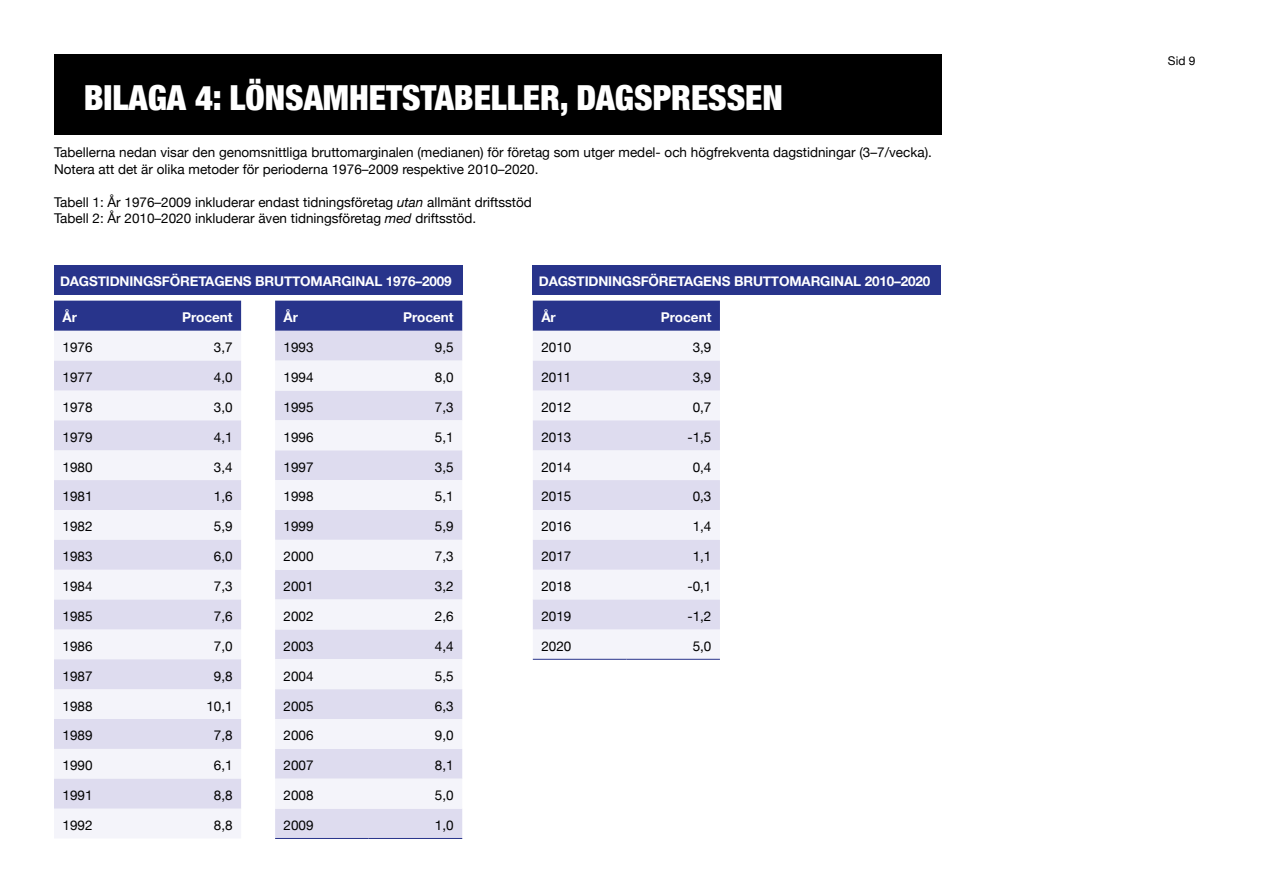
<style>
.page{position:relative;width:1263px;height:893px;background:#fff}
.page>*{position:absolute;margin:0;border:0;box-sizing:border-box;transform-origin:0 0}
.Titel_kapitel{font:900 condensed 34.5px "Helvetica Neue";color:#fff}
.Faktaruta_bröd{font:13.5px/16.5px "Helvetica Neue";color:#000}
.Tabellhuvud{font:700 13.5px "Helvetica Neue";letter-spacing:-.01em;color:#fff}
.t1{font:12px "Helvetica Neue";color:#000}
.s1{font-style:italic}
</style>
<div class="page">
<div style="left:54px;top:301px;width:187px;height:30px;background:#28348b"></div>
<div style="left:54px;top:331px;width:187px;height:507px;background:#f4f4fa"></div>
<svg style="left:54px;top:361px;width:187px;height:448px;fill:#dedcef"></svg>
<div style="left:54px;top:54px;width:887px;height:81px;background:#000"></div>
<div style="left:54px;top:265px;width:408px;height:30px;background:#28348b"></div>
<div style="left:275px;top:301px;width:187px;height:30px;background:#28348b"></div>
<div style="left:275px;top:331px;width:187px;height:507px;background:#dedcef"></div>
<svg style="left:275px;top:361px;width:187px;height:448px;fill:#f4f4fa"></svg>
<hr style="left:275px;top:838px;width:94px;height:1px;background:#28348b">
<hr style="left:369px;top:838px;width:93px;height:1px;background:#28348b">
<div style="left:533px;top:301px;width:187px;height:30px;background:#28348b"></div>
<div style="left:533px;top:331px;width:187px;height:328px;background:#f4f4fa"></div>
<svg style="left:533px;top:361px;width:187px;height:268px;fill:#dedcef"></svg>
<hr style="left:533px;top:659px;width:93px;height:1px;background:#28348b">
<hr style="left:626px;top:659px;width:94px;height:1px;background:#28348b">
<div style="left:533px;top:265px;width:408px;height:30px;background:#28348b"></div>
<h1 class="Titel_kapitel" style="left:84px;top:69px;width:701px">BILAGA 4: LÖNSAMHETSTABELLER, DAGSPRESSEN</h1>
<p class="Faktaruta_bröd" style="left:54px;top:145px;width:879px">Tabellerna nedan visar den genomsnittliga bruttomarginalen (medianen) för företag som utger medel- och högfrekventa dagstidningar (3–7/vecka).<br>Notera att det är olika metoder för perioderna 1976–2009 respektive 2010–2020.</p>
<p class="Faktaruta_bröd" style="left:54px;top:195px;width:479px">Tabell 1: År 1976–2009 inkluderar endast tidningsföretag <span class="s1">utan</span> allmänt driftsstöd</p>
<p class="Faktaruta_bröd" style="left:54px;top:211px;width:424px">Tabell 2: År 2010–2020 inkluderar även tidningsföretag <span class="s1">med</span> driftsstöd.</p>
<p class="Tabellhuvud" style="left:60px;top:271px;width:393px">DAGSTIDNINGSFÖRETAGENS BRUTTOMARGINAL 1976–2009</p>
<p class="Tabellhuvud" style="left:63px;top:307px;width:16px">År</p>
<p class="Tabellhuvud" style="left:182px;top:307px;width:52px">Procent</p>
<p class="Faktaruta_bröd" style="left:63px;top:340px;width:32px">1976</p>
<p class="Faktaruta_bröd" style="left:214px;top:340px;width:20px">3,7</p>
<p class="Faktaruta_bröd" style="left:63px;top:370px;width:32px">1977</p>
<p class="Faktaruta_bröd" style="left:214px;top:370px;width:20px">4,0</p>
<p class="Faktaruta_bröd" style="left:63px;top:400px;width:32px">1978</p>
<p class="Faktaruta_bröd" style="left:214px;top:400px;width:20px">3,0</p>
<p class="Faktaruta_bröd" style="left:63px;top:429px;width:32px">1979</p>
<p class="Faktaruta_bröd" style="left:214px;top:429px;width:20px">4,1</p>
<p class="Faktaruta_bröd" style="left:63px;top:459px;width:32px">1980</p>
<p class="Faktaruta_bröd" style="left:214px;top:459px;width:20px">3,4</p>
<p class="Faktaruta_bröd" style="left:63px;top:489px;width:32px">1981</p>
<p class="Faktaruta_bröd" style="left:214px;top:489px;width:20px">1,6</p>
<p class="Faktaruta_bröd" style="left:63px;top:519px;width:32px">1982</p>
<p class="Faktaruta_bröd" style="left:214px;top:519px;width:20px">5,9</p>
<p class="Faktaruta_bröd" style="left:63px;top:549px;width:32px">1983</p>
<p class="Faktaruta_bröd" style="left:214px;top:549px;width:20px">6,0</p>
<p class="Faktaruta_bröd" style="left:63px;top:579px;width:32px">1984</p>
<p class="Faktaruta_bröd" style="left:214px;top:579px;width:20px">7,3</p>
<p class="Faktaruta_bröd" style="left:63px;top:609px;width:32px">1985</p>
<p class="Faktaruta_bröd" style="left:214px;top:609px;width:20px">7,6</p>
<p class="Faktaruta_bröd" style="left:63px;top:638px;width:32px">1986</p>
<p class="Faktaruta_bröd" style="left:214px;top:638px;width:20px">7,0</p>
<p class="Faktaruta_bröd" style="left:63px;top:668px;width:32px">1987</p>
<p class="Faktaruta_bröd" style="left:214px;top:668px;width:20px">9,8</p>
<p class="Faktaruta_bröd" style="left:63px;top:698px;width:32px">1988</p>
<p class="Faktaruta_bröd" style="left:206px;top:698px;width:28px">10,1</p>
<p class="Faktaruta_bröd" style="left:63px;top:728px;width:32px">1989</p>
<p class="Faktaruta_bröd" style="left:214px;top:728px;width:20px">7,8</p>
<p class="Faktaruta_bröd" style="left:63px;top:758px;width:32px">1990</p>
<p class="Faktaruta_bröd" style="left:214px;top:758px;width:20px">6,1</p>
<p class="Faktaruta_bröd" style="left:63px;top:788px;width:32px">1991</p>
<p class="Faktaruta_bröd" style="left:214px;top:788px;width:20px">8,8</p>
<p class="Faktaruta_bröd" style="left:63px;top:818px;width:32px">1992</p>
<p class="Faktaruta_bröd" style="left:214px;top:818px;width:20px">8,8</p>
<p class="Tabellhuvud" style="left:284px;top:307px;width:16px">År</p>
<p class="Tabellhuvud" style="left:403px;top:307px;width:52px">Procent</p>
<p class="Faktaruta_bröd" style="left:284px;top:340px;width:32px">1993</p>
<p class="Faktaruta_bröd" style="left:435px;top:340px;width:20px">9,5</p>
<p class="Faktaruta_bröd" style="left:284px;top:370px;width:32px">1994</p>
<p class="Faktaruta_bröd" style="left:435px;top:370px;width:20px">8,0</p>
<p class="Faktaruta_bröd" style="left:284px;top:400px;width:32px">1995</p>
<p class="Faktaruta_bröd" style="left:435px;top:400px;width:20px">7,3</p>
<p class="Faktaruta_bröd" style="left:284px;top:429px;width:32px">1996</p>
<p class="Faktaruta_bröd" style="left:435px;top:429px;width:20px">5,1</p>
<p class="Faktaruta_bröd" style="left:284px;top:459px;width:32px">1997</p>
<p class="Faktaruta_bröd" style="left:435px;top:459px;width:20px">3,5</p>
<p class="Faktaruta_bröd" style="left:284px;top:489px;width:32px">1998</p>
<p class="Faktaruta_bröd" style="left:435px;top:489px;width:20px">5,1</p>
<p class="Faktaruta_bröd" style="left:284px;top:519px;width:32px">1999</p>
<p class="Faktaruta_bröd" style="left:435px;top:519px;width:20px">5,9</p>
<p class="Faktaruta_bröd" style="left:284px;top:549px;width:32px">2000</p>
<p class="Faktaruta_bröd" style="left:435px;top:549px;width:20px">7,3</p>
<p class="Faktaruta_bröd" style="left:284px;top:579px;width:32px">2001</p>
<p class="Faktaruta_bröd" style="left:435px;top:579px;width:20px">3,2</p>
<p class="Faktaruta_bröd" style="left:284px;top:609px;width:32px">2002</p>
<p class="Faktaruta_bröd" style="left:435px;top:609px;width:20px">2,6</p>
<p class="Faktaruta_bröd" style="left:284px;top:638px;width:32px">2003</p>
<p class="Faktaruta_bröd" style="left:435px;top:638px;width:20px">4,4</p>
<p class="Faktaruta_bröd" style="left:284px;top:668px;width:32px">2004</p>
<p class="Faktaruta_bröd" style="left:435px;top:668px;width:20px">5,5</p>
<p class="Faktaruta_bröd" style="left:284px;top:698px;width:32px">2005</p>
<p class="Faktaruta_bröd" style="left:435px;top:698px;width:20px">6,3</p>
<p class="Faktaruta_bröd" style="left:284px;top:728px;width:32px">2006</p>
<p class="Faktaruta_bröd" style="left:435px;top:728px;width:20px">9,0</p>
<p class="Faktaruta_bröd" style="left:284px;top:758px;width:32px">2007</p>
<p class="Faktaruta_bröd" style="left:435px;top:758px;width:20px">8,1</p>
<p class="Faktaruta_bröd" style="left:284px;top:788px;width:32px">2008</p>
<p class="Faktaruta_bröd" style="left:435px;top:788px;width:20px">5,0</p>
<p class="Faktaruta_bröd" style="left:284px;top:818px;width:32px">2009</p>
<p class="Faktaruta_bröd" style="left:435px;top:818px;width:20px">1,0</p>
<p class="Tabellhuvud" style="left:539px;top:271px;width:393px">DAGSTIDNINGSFÖRETAGENS BRUTTOMARGINAL 2010–2020</p>
<p class="Tabellhuvud" style="left:541px;top:307px;width:16px">År</p>
<p class="Tabellhuvud" style="left:661px;top:307px;width:52px">Procent</p>
<p class="Faktaruta_bröd" style="left:541px;top:340px;width:32px">2010</p>
<p class="Faktaruta_bröd" style="left:693px;top:340px;width:20px">3,9</p>
<p class="Faktaruta_bröd" style="left:541px;top:370px;width:32px">2011</p>
<p class="Faktaruta_bröd" style="left:693px;top:370px;width:20px">3,9</p>
<p class="Faktaruta_bröd" style="left:541px;top:400px;width:32px">2012</p>
<p class="Faktaruta_bröd" style="left:693px;top:400px;width:20px">0,7</p>
<p class="Faktaruta_bröd" style="left:541px;top:429px;width:32px">2013</p>
<p class="Faktaruta_bröd" style="left:687px;top:429px;width:26px">-1,5</p>
<p class="Faktaruta_bröd" style="left:541px;top:459px;width:32px">2014</p>
<p class="Faktaruta_bröd" style="left:693px;top:459px;width:20px">0,4</p>
<p class="Faktaruta_bröd" style="left:541px;top:489px;width:32px">2015</p>
<p class="Faktaruta_bröd" style="left:693px;top:489px;width:20px">0,3</p>
<p class="Faktaruta_bröd" style="left:541px;top:519px;width:32px">2016</p>
<p class="Faktaruta_bröd" style="left:693px;top:519px;width:20px">1,4</p>
<p class="Faktaruta_bröd" style="left:541px;top:549px;width:32px">2017</p>
<p class="Faktaruta_bröd" style="left:693px;top:549px;width:20px">1,1</p>
<p class="Faktaruta_bröd" style="left:541px;top:579px;width:32px">2018</p>
<p class="Faktaruta_bröd" style="left:687px;top:579px;width:26px">-0,1</p>
<p class="Faktaruta_bröd" style="left:541px;top:609px;width:32px">2019</p>
<p class="Faktaruta_bröd" style="left:687px;top:609px;width:26px">-1,2</p>
<p class="Faktaruta_bröd" style="left:541px;top:638px;width:32px">2020</p>
<p class="Faktaruta_bröd" style="left:693px;top:638px;width:20px">5,0</p>
<p class="t1" style="left:1168px;top:53px;width:29px">Sid 9</p>
</div>
